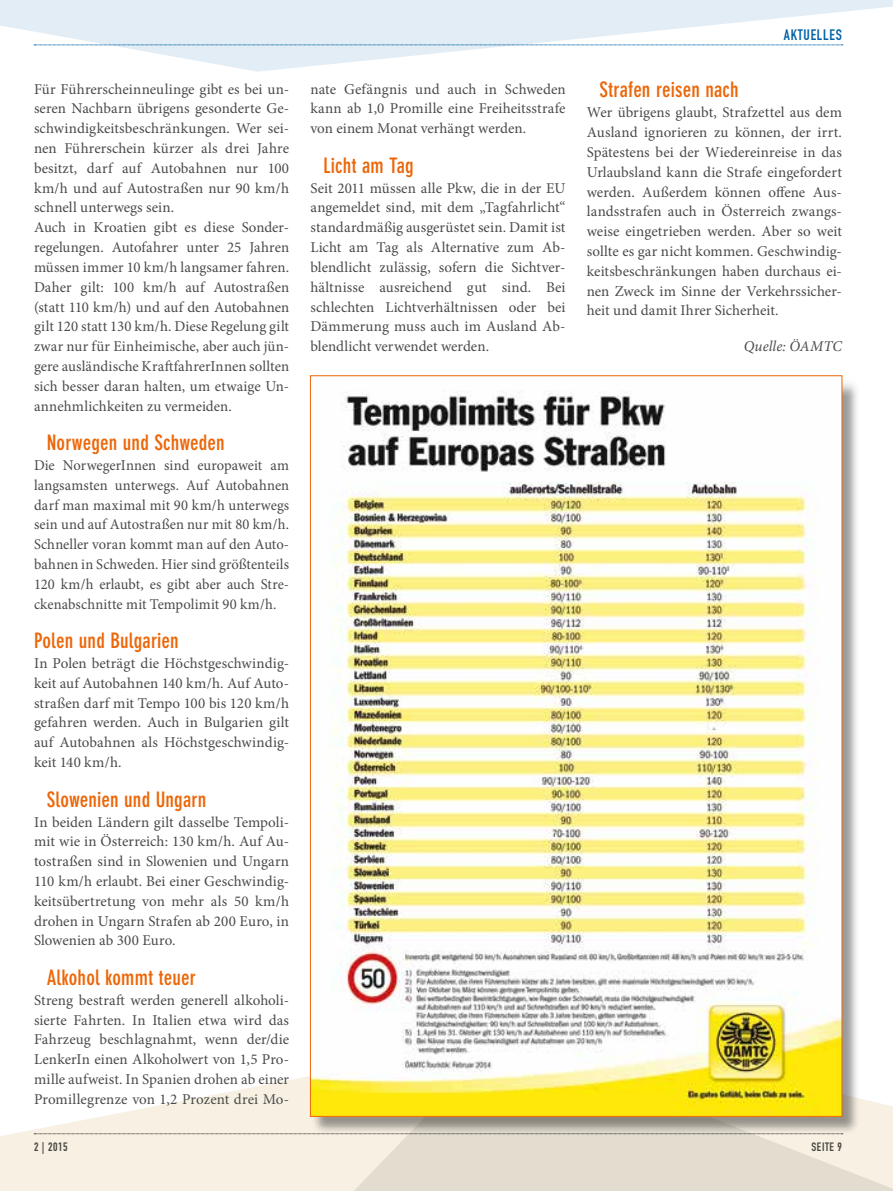
<style>
.page{position:relative;width:893px;height:1191px;background:#fff}
.page>*{position:absolute;margin:0;border:0;box-sizing:border-box;transform-origin:0 0}
.t1{font:700 condensed 21px "DIN Neuzeit Grotesk Std";letter-spacing:.005em;color:#ec6608}
.t2{font:15px/19.8px "Minion Pro";color:#4a4a49;text-align:justify}
.t3{font:italic 15px "Minion Pro";letter-spacing:.01em;color:#4a4a49}
.t4{font:15px "DIN Engschrift Std";letter-spacing:.05em;color:#0062a9}
.t5{font:12px "DIN Engschrift Std";letter-spacing:.05em;color:#4a4a49}
</style>
<div class="page">
<svg style="left:0;top:0;width:893px;height:72px;fill:#e3edf5"></svg>
<svg style="left:34px;top:45px;width:809px;height:1px"></svg>
<svg style="left:0;top:1047px;width:341px;height:144px;fill:#f7f0e3"></svg>
<svg style="left:341px;top:1098px;width:552px;height:93px;background:#e7e0d4"></svg>
<div style="left:311px;top:376px;width:548px;height:758px;background:#000;opacity:.4"></div>
<img style="left:312px;top:380px;width:528px;height:734px">
<p class="t2" style="left:34px;top:79px;width:257px;text-align:left">Für Führerscheinneulinge gibt es bei un&shy;seren Nachbarn übrigens gesonderte Ge&shy;schwindigkeitsbeschränkungen. Wer sei&shy;nen Führerschein kürzer als drei Jahre besitzt, darf auf Autobahnen nur 100 km/h und auf Autostraßen nur 90 km/h schnell unterwegs sein.<br>Auch in Kroatien gibt es diese Sonder&shy;regelungen. Autofahrer unter 25 Jahren müssen immer 10 km/h langsamer fahren.<br>Daher gilt: 100 km/h auf Autostraßen (statt 110 km/h) und auf den Autobahnen gilt 120 statt 130 km/h. Diese Regelung gilt zwar nur für Einheimische, aber auch jün&shy;gere ausländische KraftfahrerInnen sollten sich besser daran halten, um etwaige Un&shy;annehmlichkeiten zu vermeiden.</p>
<h1 class="t1" style="left:47px;top:430px;width:180px">Norwegen und Schweden</h1>
<p class="t2" style="left:34px;top:455px;width:257px">Die NorwegerInnen sind europaweit am langsamsten unterwegs. Auf Autobahnen darf man maximal mit 90 km/h unterwegs sein und auf Autostraßen nur mit 80 km/h.<br>Schneller voran kommt man auf den Auto&shy;bahnen in Schweden. Hier sind größtenteils 120 km/h erlaubt, es gibt aber auch Stre&shy;ckenabschnitte mit Tempolimit 90 km/h.</p>
<h1 class="t1" style="left:34px;top:628px;width:146px">Polen und Bulgarien</h1>
<p class="t2" style="left:34px;top:653px;width:257px">In Polen beträgt die Höchstgeschwindig&shy;keit auf Autobahnen 140 km/h. Auf Auto&shy;straßen darf mit Tempo 100 bis 120 km/h gefahren werden. Auch in Bulgarien gilt auf Autobahnen als Höchstgeschwindig&shy;keit 140 km/h.</p>
<h1 class="t1" style="left:47px;top:787px;width:161px">Slowenien und Ungarn</h1>
<p class="t2" style="left:34px;top:812px;width:257px">In beiden Ländern gilt dasselbe Tempoli&shy;mit wie in Österreich: 130 km/h. Auf Au&shy;tostraßen sind in Slowenien und Ungarn 110 km/h erlaubt. Bei einer Geschwindig&shy;keitsübertretung von mehr als 50 km/h drohen in Ungarn Strafen ab 200 Euro, in Slowenien ab 300 Euro.</p>
<h1 class="t1" style="left:47px;top:965px;width:151px">Alkohol kommt teuer</h1>
<p class="t2" style="left:34px;top:990px;width:257px">Streng bestraft werden generell alkoholi&shy;sierte Fahrten. In Italien etwa wird das Fahrzeug beschlagnahmt, wenn der/die LenkerIn einen Alkoholwert von 1,5 Pro&shy;mille aufweist. In Spanien drohen ab einer Promillegrenze von 1,2 Prozent drei Mo-</p>
<p class="t2" style="left:310px;top:79px;width:257px">nate Gefängnis und auch in Schweden kann ab 1,0 Promille eine Freiheitsstrafe von einem Monat verhängt werden.</p>
<h1 class="t1" style="left:323px;top:153px;width:92px">Licht am Tag</h1>
<p class="t2" style="left:310px;top:178px;width:257px">Seit 2011 müssen alle Pkw, die in der EU angemeldet sind, mit dem „Tagfahrlicht“ standardmäßig ausgerüstet sein. Damit ist Licht am Tag als Alternative zum Ab&shy;blendlicht zulässig, sofern die Sichtver&shy;hältnisse ausreichend gut sind. Bei schlechten Lichtverhältnissen oder bei Dämmerung muss auch im Ausland Ab&shy;blendlicht verwendet werden.</p>
<p class="t4" style="left:784px;top:26px;width:60px">AKTUELLES</p>
<h1 class="t1" style="left:600px;top:77px;width:141px">Strafen reisen nach</h1>
<p class="t2" style="left:587px;top:103px;width:257px">Wer übrigens glaubt, Strafzettel aus dem Ausland ignorieren zu können, der irrt.<br>Spätestens bei der Wiedereinreise in das Urlaubsland kann die Strafe eingefordert werden. Außerdem können offene Aus&shy;landsstrafen auch in Österreich zwangs&shy;weise eingetrieben werden. Aber so weit sollte es gar nicht kommen. Geschwindig&shy;keitsbeschränkungen haben durchaus ei&shy;nen Zweck im Sinne der Verkehrssicher&shy;heit und damit Ihrer Sicherheit.</p>
<p class="t3" style="left:744px;top:336px;width:100px">Quelle: ÖAMTC</p>
<p class="t5" style="left:34px;top:1139px;width:35px">2 | 2015</p>
<p class="t5" style="left:811px;top:1139px;width:32px">SEITE 9</p>
</div>
